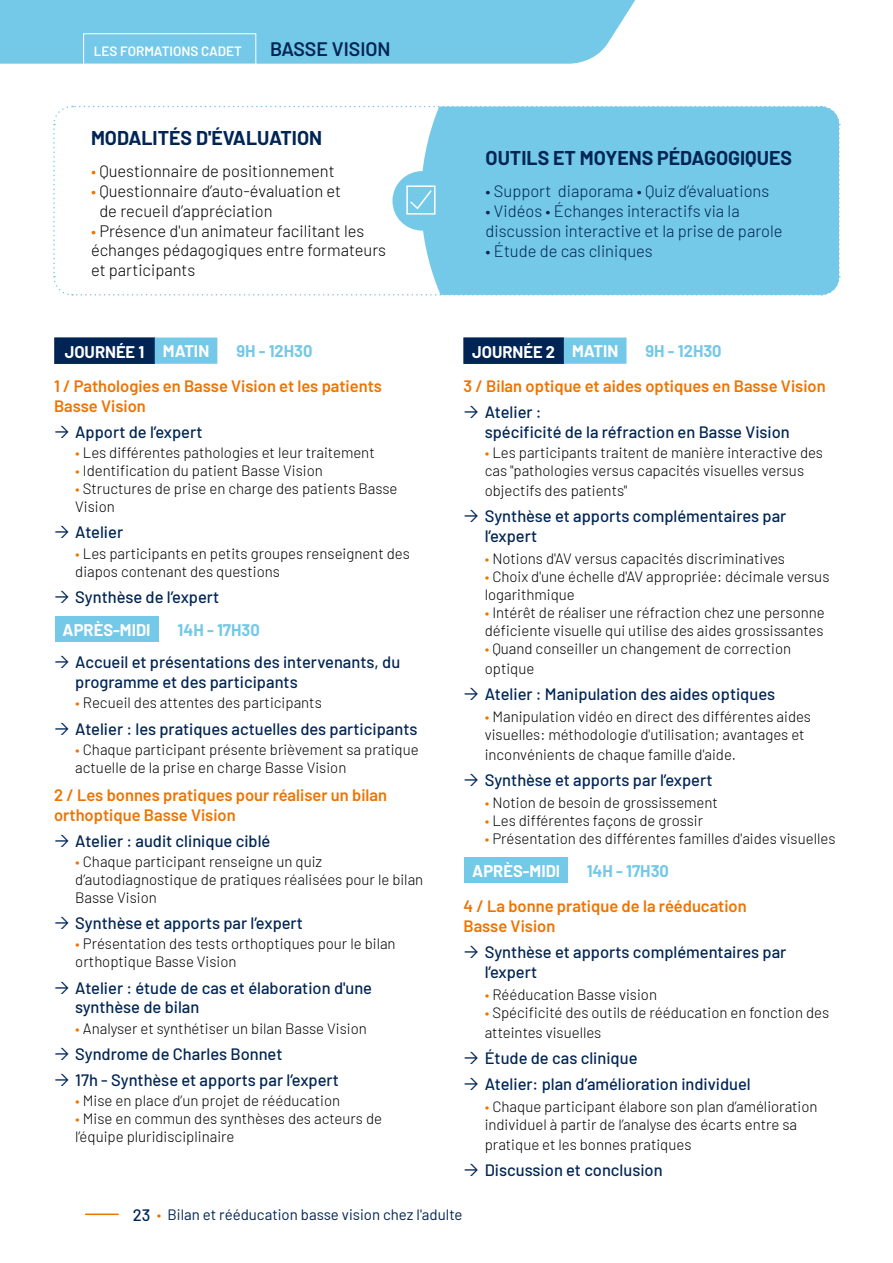
<style>
.page{position:relative;width:893px;height:1263px;background:#fff}
.page>*{position:absolute;margin:0;border:0;box-sizing:border-box;transform-origin:0 0}
.t1{font:700 19.5px "Barlow";color:#002554}
.t2{font:600 19.5px "Barlow";color:#002554}
.t3{font:500 16.5px/19.8px "Barlow";color:#002554}
.t4{font:600 16.5px/19.8px "Barlow";color:#ee7402}
.t5{font:300 16.5px/19.8px "Barlow";color:#000}
.t6{font:300 16.5px/19.8px "Barlow";color:#002554}
.t7{font:700 16.5px "Barlow";color:#fff}
.t8{font:700 16.5px "Barlow";color:#73c9e7}
.t9{font:300 15px/18px "Barlow";color:#000}
.t10{font:15px "Barlow";color:#002554}
.t11{font:600 13.5px "Barlow";color:#fff}
.s1{color:#ee7402}
.s2{font-weight:500;font-size:16.5px}
.s3{font-weight:300;color:#ee7402}
</style>
<div class="page">
<hr style="left:86px;top:1213px;width:32px;height:2px;background:#ee7402">
<div style="left:54px;top:338px;width:101px;height:26px;background:#002554;border:1px solid #002554"></div>
<div style="left:463px;top:338px;width:101px;height:26px;background:#002554;border:1px solid #002554"></div>
<div style="left:155px;top:338px;width:62px;height:26px;background:#73c9e7;border:2px solid #73c9e7"></div>
<div style="left:564px;top:338px;width:62px;height:26px;background:#73c9e7;border:2px solid #73c9e7"></div>
<div style="left:464px;top:857px;width:104px;height:26px;background:#73c9e7"></div>
<div style="left:55px;top:616px;width:103px;height:26px;background:#73c9e7"></div>
<svg style="left:53px;top:105px;width:787px;height:191px"></svg>
<div style="left:0;top:0;width:636px;height:64px;background:#73c9e7"></div>
<div style="left:83px;top:33px;width:173px;height:32px;border:1px solid #fff"></div>
<p class="t11" style="left:94px;top:41px;width:150px">LES FORMATIONS CADET</p>
<h1 class="t2" style="left:270px;top:34px;width:122px">BASSE VISION</h1>
<h1 class="t1" style="left:91px;top:123px;width:233px">MODALITÉS D'ÉVALUATION</h1>
<p class="t5" style="left:91px;top:160px;width:245px"><span class="s1">•</span> Questionnaire de positionnement</p>
<p class="t5" style="left:99px;top:180px;width:243px;text-indent:-8px"><span class="s1">•</span> Questionnaire d’auto-évaluation et de recueil d’appréciation</p>
<p class="t5" style="left:91px;top:219px;width:297px"><span class="s1">•</span> Présence d'un animateur facilitant les échanges pédagogiques entre formateurs et participants</p>
<h1 class="t1" style="left:486px;top:143px;width:308px">OUTILS ET MOYENS PÉDAGOGIQUES</h1>
<p class="t6" style="left:486px;top:180px;width:285px">• Support diaporama • Quiz d’évaluations</p>
<p class="t6" style="left:486px;top:200px;width:298px">• Vidéos • Échanges interactifs via la discussion interactive et la prise de parole</p>
<p class="t6" style="left:486px;top:240px;width:169px">• Étude de cas cliniques</p>
<p class="t7" style="left:65px;top:339px;width:146px">JOURNÉE 1 MATIN</p>
<p class="t7" style="left:472px;top:339px;width:148px">JOURNÉE 2 MATIN</p>
<p class="t8" style="left:236px;top:339px;width:78px">9H - 12H30</p>
<p class="t8" style="left:645px;top:339px;width:78px">9H - 12H30</p>
<p class="t4" style="left:54px;top:375px;width:330px">1 / Pathologies en Basse Vision et les patients<br>Basse Vision</p>
<p class="t3" style="left:75px;top:421px;width:129px">Apport de l’expert</p>
<p class="t9" style="left:75px;top:443px;width:301px"><span class="s1">•</span> Les différentes pathologies et leur traitement</p>
<p class="t9" style="left:75px;top:461px;width:249px"><span class="s1">•</span> Identification du patient Basse Vision</p>
<p class="t9" style="left:75px;top:479px;width:324px"><span class="s1">•</span> Structures de prise en charge des patients Basse<br>Vision</p>
<p class="t3" style="left:75px;top:521px;width:49px">Atelier</p>
<p class="t9" style="left:75px;top:543px;width:336px"><span class="s1">•</span> Les participants en petits groupes renseignent des diapos contenant des questions</p>
<p class="t3" style="left:75px;top:585px;width:146px">Synthèse de l’expert</p>
<p class="t7" style="left:63px;top:618px;width:89px">APRÈS-MIDI</p>
<p class="t8" style="left:178px;top:618px;width:84px">14H - 17H30</p>
<p class="t3" style="left:75px;top:651px;width:326px">Accueil et présentations des intervenants, du programme et des participants</p>
<p class="t9" style="left:75px;top:693px;width:248px"><span class="s1">•</span> Recueil des attentes des participants</p>
<p class="t3" style="left:75px;top:717px;width:344px">Atelier : les pratiques actuelles des participants</p>
<p class="t9" style="left:75px;top:739px;width:345px"><span class="s1">•</span> Chaque participant présente brièvement sa pratique actuelle de la prise en charge Basse Vision</p>
<p class="t4" style="left:54px;top:784px;width:335px">2 / Les bonnes pratiques pour réaliser un bilan orthoptique Basse Vision</p>
<p class="t3" style="left:75px;top:830px;width:197px">Atelier : audit clinique ciblé</p>
<p class="t9" style="left:75px;top:852px;width:350px"><span class="s1">•</span> Chaque participant renseigne un quiz d’autodiagnostique de pratiques réalisées pour le bilan<br>Basse Vision</p>
<p class="t3" style="left:75px;top:912px;width:229px">Synthèse et apports par l’expert</p>
<p class="t9" style="left:75px;top:934px;width:322px"><span class="s1">•</span> Présentation des tests orthoptiques pour le bilan orthoptique Basse Vision</p>
<p class="t3" style="left:75px;top:976px;width:298px">Atelier : étude de cas et élaboration d'une synthèse de bilan</p>
<p class="t9" style="left:75px;top:1018px;width:293px"><span class="s1">•</span> Analyser et synthétiser un bilan Basse Vision</p>
<p class="t3" style="left:75px;top:1039px;width:265px;line-height:26.2px">Syndrome de Charles Bonnet<br>17h - Synthèse et apports par l’expert</p>
<p class="t9" style="left:75px;top:1090px;width:266px"><span class="s1">•</span> Mise en place d’un projet de rééducation</p>
<p class="t9" style="left:75px;top:1108px;width:308px"><span class="s1">•</span> Mise en commun des synthèses des acteurs de l’équipe pluridisciplinaire</p>
<p class="t4" style="left:463px;top:375px;width:364px">3 / Bilan optique et aides optiques en Basse Vision</p>
<p class="t3" style="left:485px;top:401px;width:307px">Atelier :<br>spécificité de la réfraction en Basse Vision</p>
<p class="t9" style="left:485px;top:443px;width:340px"><span class="s1">•</span> Les participants traitent de manière interactive des cas "pathologies versus capacités visuelles versus</p>
<p class="t9" style="left:485px;top:480px;width:144px">objectifs des patients"</p>
<p class="t3" style="left:485px;top:505px;width:303px">Synthèse et apports complémentaires par l’expert</p>
<p class="t9" style="left:485px;top:548px;width:302px"><span class="s1">•</span> Notions d'AV versus capacités discriminatives</p>
<p class="t9" style="left:485px;top:566px;width:346px"><span class="s1">•</span> Choix d'une échelle d'AV appropriée: décimale versus logarithmique</p>
<p class="t9" style="left:485px;top:602px;width:341px"><span class="s1">•</span> Intérêt de réaliser une réfraction chez une personne déficiente visuelle qui utilise des aides grossissantes</p>
<p class="t9" style="left:485px;top:637px;width:308px;line-height:19.8px"><span class="s1">•</span> Quand conseiller un changement de correction optique</p>
<p class="t3" style="left:485px;top:683px;width:292px">Atelier : Manipulation des aides optiques</p>
<p class="t9" style="left:485px;top:706px;width:328px"><span class="s1">•</span> Manipulation vidéo en direct des différentes aides visuelles: méthodologie d'utilisation; avantages et</p>
<p class="t9" style="left:485px;top:744px;width:253px">inconvénients de chaque famille d'aide.</p>
<p class="t3" style="left:485px;top:769px;width:229px">Synthèse et apports par l’expert</p>
<p class="t9" style="left:485px;top:792px;width:235px"><span class="s1">•</span> Notion de besoin de grossissement</p>
<p class="t9" style="left:485px;top:810px;width:220px"><span class="s1">•</span> Les différentes façons de grossir</p>
<p class="t9" style="left:485px;top:828px;width:352px"><span class="s1">•</span> Présentation des différentes familles d'aides visuelles</p>
<p class="t7" style="left:472px;top:858px;width:89px">APRÈS-MIDI</p>
<p class="t8" style="left:587px;top:858px;width:84px">14H - 17H30</p>
<p class="t4" style="left:463px;top:895px;width:285px">4 / La bonne pratique de la rééducation<br>Basse Vision</p>
<p class="t3" style="left:485px;top:941px;width:303px">Synthèse et apports complémentaires par l’expert</p>
<p class="t9" style="left:485px;top:984px;width:174px"><span class="s1">•</span> Rééducation Basse vision</p>
<p class="t9" style="left:485px;top:1001px;width:346px;line-height:19.8px"><span class="s1">•</span> Spécificité des outils de rééducation en fonction des atteintes visuelles</p>
<p class="t3" style="left:485px;top:1043px;width:267px;line-height:26.2px">Étude de cas clinique<br>Atelier: plan d’amélioration individuel</p>
<p class="t9" style="left:485px;top:1096px;width:334px"><span class="s1">•</span> Chaque participant élabore son plan d’amélioration individuel à partir de l’analyse des écarts entre sa</p>
<p class="t9" style="left:485px;top:1134px;width:208px">pratique et les bonnes pratiques</p>
<p class="t3" style="left:485px;top:1159px;width:179px">Discussion et conclusion</p>
<p class="t10" style="left:133px;top:1204px;width:331px"><span class="s2">23</span> <span class="s3">•</span> Bilan et rééducation basse vision chez l'adulte</p>
</div>
